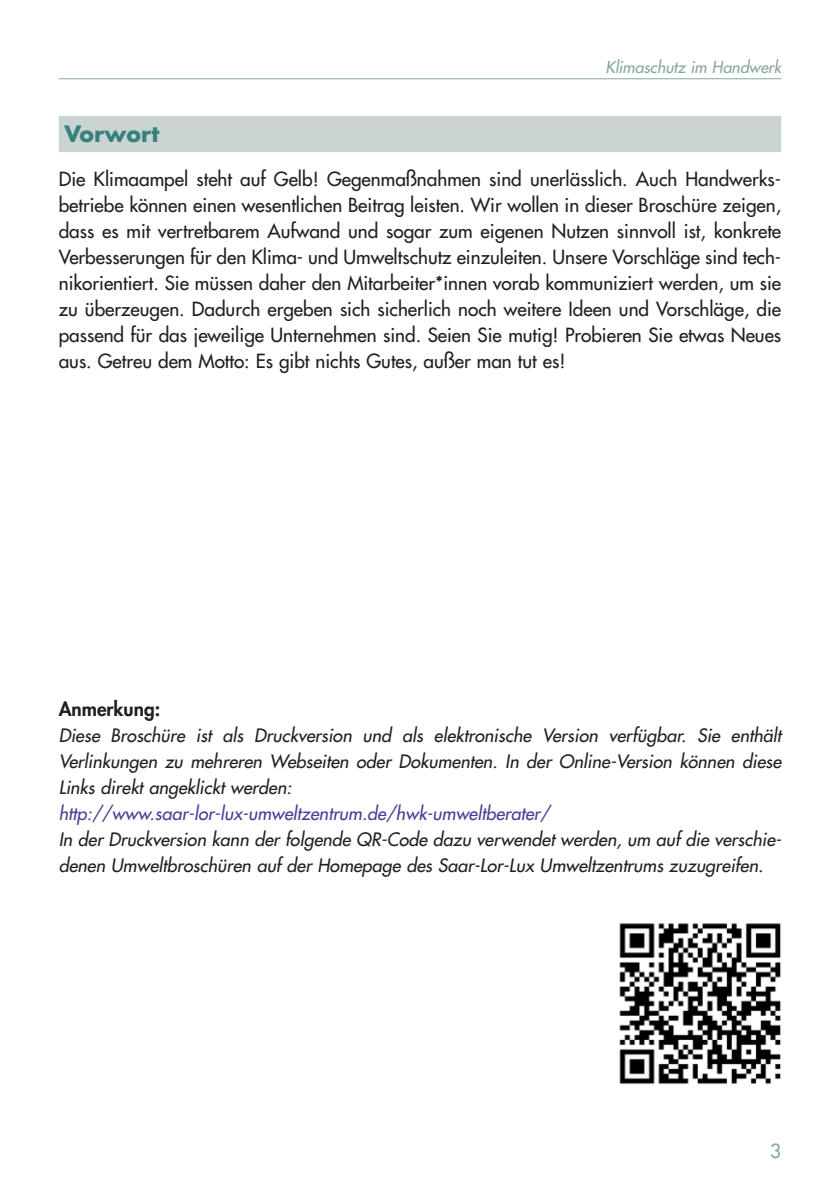
<style>
.page{position:relative;width:840px;height:1191px;background:#fff}
.page>*{position:absolute;margin:0;border:0;box-sizing:border-box;transform-origin:0 0}
.t1{font:700 22px "Futura";color:#37817c}
.t2{font:19px/26px "Futura";color:#231f20;text-align:justify}
.t3{font:800 19px "Futura";color:#231f20}
.t4{font:19px "Futura";color:#87a6a2}
.t5{font:italic 18px/26px "Futura";color:#231f20;text-align:justify}
.t6{font:italic 18px "Futura";color:#4d3c98}
.t7{font:italic 16px "Futura";color:#87a6a2}
</style>
<div class="page">
<div style="left:59px;top:116px;width:721px;height:36px;background:#cad4d3"></div>
<hr style="left:59px;top:78px;width:721px;height:1px;background:#87a6a2">
<img style="left:619px;top:923px;width:162px;height:162px">
<p class="t7" style="left:605px;top:59px;width:177px">Klimaschutz im Handwerk</p>
<p class="t1" style="left:64px;top:123px;width:96px">Vorwort</p>
<p class="t2" style="left:59px;top:167px;width:723px">Die Klimaampel steht auf Gelb! Gegenmaßnahmen sind unerlässlich. Auch Handwerks&shy;betriebe können einen wesentlichen Beitrag leisten. Wir wollen in dieser Broschüre zeigen, dass es mit vertretbarem Aufwand und sogar zum eigenen Nutzen sinnvoll ist, konkrete Verbesserungen für den Klima- und Umweltschutz einzuleiten. Unsere Vorschläge sind tech&shy;nikorientiert. Sie müssen daher den Mitarbeiter*innen vorab kommuniziert werden, um sie zu überzeugen. Dadurch ergeben sich sicherlich noch weitere Ideen und Vorschläge, die passend für das jeweilige Unternehmen sind. Seien Sie mutig! Probieren Sie etwas Neues aus. Getreu dem Motto: Es gibt nichts Gutes, außer man tut es!</p>
<p class="t3" style="left:59px;top:699px;width:103px">Anmerkung:</p>
<p class="t5" style="left:59px;top:723px;width:723px">Diese Broschüre ist als Druckversion und als elektronische Version verfügbar. Sie enthält Verlinkungen zu mehreren Webseiten oder Dokumenten. In der Online-Version können diese Links direkt angeklickt werden:</p>
<p class="t6" style="left:59px;top:804px;width:492px">http://www.saar-lor-lux-umweltzentrum.de/hwk-umweltberater/</p>
<p class="t5" style="left:59px;top:827px;width:723px">In der Druckversion kann der folgende QR-Code dazu verwendet werden, um auf die verschie&shy;denen Umweltbroschüren auf der Homepage des Saar-Lor-Lux Umweltzentrums zuzugreifen.</p>
<p class="t4" style="left:769px;top:1142px;width:12px">3</p>
</div>
